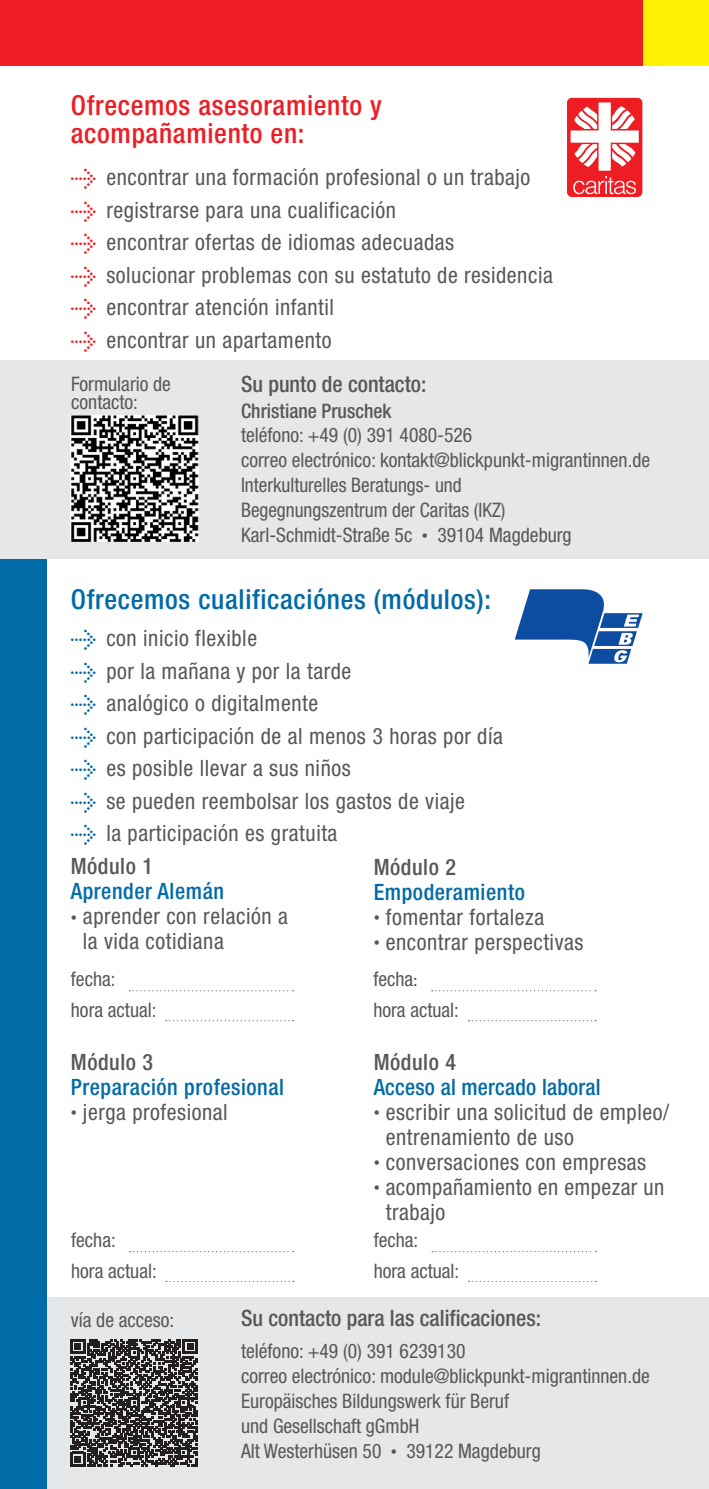
<style>
.page{position:relative;width:709px;height:1489px;background:#fff}
.page>*{position:absolute;margin:0;border:0;box-sizing:border-box;transform-origin:0 0}
.Tabellentext{font:500 condensed 27.5px "Helvetica Neue LT Std";letter-spacing:.025em;color:#ee1d23}
.Tabellentext-2{font:500 condensed 27.5px "Helvetica Neue LT Std";letter-spacing:.025em;color:#006ba6}
.Tabellentext_auf_gra{font:condensed 22.5px/25px "Helvetica Neue LT Std";letter-spacing:.025em;color:#57585a}
.Tabellentext_auf_gra-2{font:500 condensed 22.5px "Helvetica Neue LT Std";color:#57585a}
.Tabellentext_auf_gra-3{font:500 condensed 22.5px "Helvetica Neue LT Std";letter-spacing:.025em;color:#006ba6}
.Tabellentext_auf_gra-4{font:condensed 20px/25px "Helvetica Neue LT Std";color:#57585a}
.Tabellentext_auf_gra-5{font:condensed 20px "Helvetica Neue LT Std";color:#57585a;scale:.96 1}
.s1{font-family:"Arrowstfb";font-stretch:normal;font-size:20px;color:#ee1d23}
.s2{font-weight:500}
.s3{font-size:12.5px}
.s4{font-family:"Arrowstfb";font-stretch:normal;font-size:20px;color:#006ba6}
.s5{font-family:"Minion Pro";font-stretch:normal}
</style>
<div class="page">
<div style="left:0;top:1297px;width:709px;height:191px;background:#e6e7e9"></div>
<div style="left:0;top:543px;width:46px;height:945px;background:#006ba6"></div>
<div style="left:0;top:360px;width:709px;height:199px;background:#e6e7e9"></div>
<div style="left:0;top:0;width:709px;height:66px;background:#ee1d23"></div>
<div style="left:643px;top:0;width:66px;height:66px;background:#fff101"></div>
<svg style="left:130px;top:1251px;width:164px;height:1px"></svg>
<svg style="left:432px;top:1251px;width:164px;height:1px"></svg>
<svg style="left:166px;top:1280px;width:128px;height:1px"></svg>
<svg style="left:468px;top:1280px;width:128px;height:1px"></svg>
<svg style="left:514px;top:589px;width:128px;height:74px"></svg>
<div style="left:567px;top:98px;width:75px;height:99px;background:#ee1d23;border-radius:5px"></div>
<svg style="left:570px;top:102px;width:68px;height:92px"></svg>
<img style="left:71px;top:415px;width:127px;height:126px">
<svg style="left:71px;top:1339px;width:126px;height:126px"></svg>
<svg style="left:129px;top:990px;width:164px;height:1px"></svg>
<svg style="left:432px;top:990px;width:164px;height:1px"></svg>
<svg style="left:166px;top:1020px;width:127px;height:1px"></svg>
<svg style="left:468px;top:1020px;width:128px;height:1px"></svg>
<p class="Tabellentext" style="left:71px;top:89px;width:312px">Ofrecemos asesoramiento y</p>
<p class="Tabellentext" style="left:71px;top:117px;width:235px">acompañamiento en:</p>
<p class="Tabellentext_auf_gra" style="left:71px;top:165px;width:461px"><span class="s1">G</span> encontrar una formación profesional o un trabajo</p>
<p class="Tabellentext_auf_gra" style="left:71px;top:197px;width:327px"><span class="s1">G</span> registrarse para una cualificación</p>
<p class="Tabellentext_auf_gra" style="left:71px;top:230px;width:385px"><span class="s1">G</span> encontrar ofertas de idiomas adecuadas</p>
<p class="Tabellentext_auf_gra" style="left:71px;top:262px;width:483px"><span class="s1">G</span> solucionar problemas con su estatuto de residencia</p>
<p class="Tabellentext_auf_gra" style="left:71px;top:295px;width:265px"><span class="s1">G</span> encontrar atención infantil</p>
<p class="Tabellentext_auf_gra" style="left:71px;top:327px;width:262px"><span class="s1">G</span> encontrar un apartamento</p>
<p class="Tabellentext_auf_gra-2" style="left:241px;top:370px;width:187px">Su punto de contacto:</p>
<p class="Tabellentext_auf_gra-4" style="left:241px;top:399px;width:410px"><span class="s2">Christiane Pruschek<br></span>teléfono: +49 (0) 391 4080-526<br>correo electrónico: kontakt@blickpunkt-migrantinnen.de Interkulturelles Beratungs- und</p>
<p class="Tabellentext_auf_gra-5" style="left:241px;top:498px;width:277px">Begegnungszentrum der Caritas (IKZ)</p>
<p class="Tabellentext_auf_gra-4" style="left:241px;top:522px;width:332px">Karl-Schmidt-Straße 5c <span class="s3">•</span> 39104 Magdeburg</p>
<p class="Tabellentext_auf_gra-4" style="left:71px;top:375px;width:101px;line-height:17.5px">Formulario de contacto:</p>
<p class="Tabellentext-2" style="left:71px;top:582px;width:421px">Ofrecemos cualificaciónes (módulos):</p>
<p class="Tabellentext_auf_gra" style="left:71px;top:625px;width:188px"><span class="s4">G</span> con inicio flexible</p>
<p class="Tabellentext_auf_gra" style="left:71px;top:658px;width:282px"><span class="s4">G</span> por la mañana y por la tarde</p>
<p class="Tabellentext_auf_gra" style="left:71px;top:690px;width:249px"><span class="s4">G</span> analógico o digitalmente</p>
<p class="Tabellentext_auf_gra" style="left:71px;top:723px;width:433px"><span class="s4">G</span> con participación de al menos 3 horas por día</p>
<p class="Tabellentext_auf_gra" style="left:71px;top:755px;width:281px"><span class="s4">G</span> es posible llevar a sus niños</p>
<p class="Tabellentext_auf_gra" style="left:71px;top:788px;width:395px"><span class="s4">G</span> se pueden reembolsar los gastos de viaje</p>
<p class="Tabellentext_auf_gra" style="left:71px;top:820px;width:268px"><span class="s4">G</span> la participación es gratuita</p>
<p class="Tabellentext_auf_gra-2" style="left:71px;top:853px;width:84px">Módulo 1</p>
<p class="Tabellentext_auf_gra-3" style="left:71px;top:878px;width:155px">Aprender Alemán</p>
<p class="Tabellentext_auf_gra" style="left:83px;top:903px;width:206px;text-indent:-12px"><span class="s3">•</span> aprender con relación a la vida cotidiana</p>
<p class="Tabellentext_auf_gra-2" style="left:374px;top:853px;width:84px">Módulo 2</p>
<p class="Tabellentext_auf_gra-3" style="left:374px;top:878px;width:153px">Empoderamiento</p>
<p class="Tabellentext_auf_gra" style="left:374px;top:904px;width:172px"><span class="s3">•</span> fomentar fortaleza</p>
<p class="Tabellentext_auf_gra" style="left:374px;top:929px;width:211px"><span class="s3">•</span> encontrar perspectivas</p>
<p class="Tabellentext_auf_gra-4" style="left:71px;top:966px;width:46px">fecha:</p>
<p class="Tabellentext_auf_gra-4" style="left:373px;top:966px;width:46px">fecha<span class="s5">:</span></p>
<p class="Tabellentext_auf_gra-4" style="left:71px;top:997px;width:87px">hora actual:</p>
<p class="Tabellentext_auf_gra-4" style="left:373px;top:997px;width:87px">hora actual:</p>
<p class="Tabellentext_auf_gra-2" style="left:71px;top:1048px;width:84px">Módulo 3</p>
<p class="Tabellentext_auf_gra-3" style="left:71px;top:1073px;width:215px">Preparación profesional</p>
<p class="Tabellentext_auf_gra" style="left:71px;top:1099px;width:158px"><span class="s3">•</span> jerga profesional</p>
<p class="Tabellentext_auf_gra-2" style="left:374px;top:1048px;width:84px">Módulo 4</p>
<p class="Tabellentext_auf_gra-3" style="left:374px;top:1073px;width:228px">Acceso al mercado laboral</p>
<p class="Tabellentext_auf_gra" style="left:386px;top:1099px;width:285px;text-indent:-12px"><span class="s3">•</span> escribir una solicitud de empleo/ entrenamiento de uso</p>
<p class="Tabellentext_auf_gra" style="left:374px;top:1149px;width:274px"><span class="s3">•</span> conversaciones con empresas</p>
<p class="Tabellentext_auf_gra" style="left:386px;top:1174px;width:280px;text-indent:-12px"><span class="s3">•</span> acompañamiento en empezar un trabajo</p>
<p class="Tabellentext_auf_gra-4" style="left:71px;top:1227px;width:46px">fecha:</p>
<p class="Tabellentext_auf_gra-4" style="left:374px;top:1227px;width:46px">fecha:</p>
<p class="Tabellentext_auf_gra-4" style="left:71px;top:1258px;width:87px">hora actual:</p>
<p class="Tabellentext_auf_gra-4" style="left:374px;top:1258px;width:87px">hora actual:</p>
<p class="Tabellentext_auf_gra-4" style="left:71px;top:1307px;width:105px">vía de acceso:</p>
<p class="Tabellentext_auf_gra-2" style="left:241px;top:1304px;width:301px">Su contacto para las calificaciones:</p>
<p class="Tabellentext_auf_gra-4" style="left:241px;top:1338px;width:410px">teléfono: +49 (0) 391 6239130<br>correo electrónico: module@blickpunkt-migrantinnen.de Europäisches Bildungswerk für Beruf<br>und Gesellschaft gGmbH<br>Alt Westerhüsen 50 <span class="s3">•</span> 39122 Magdeburg</p>
</div>
